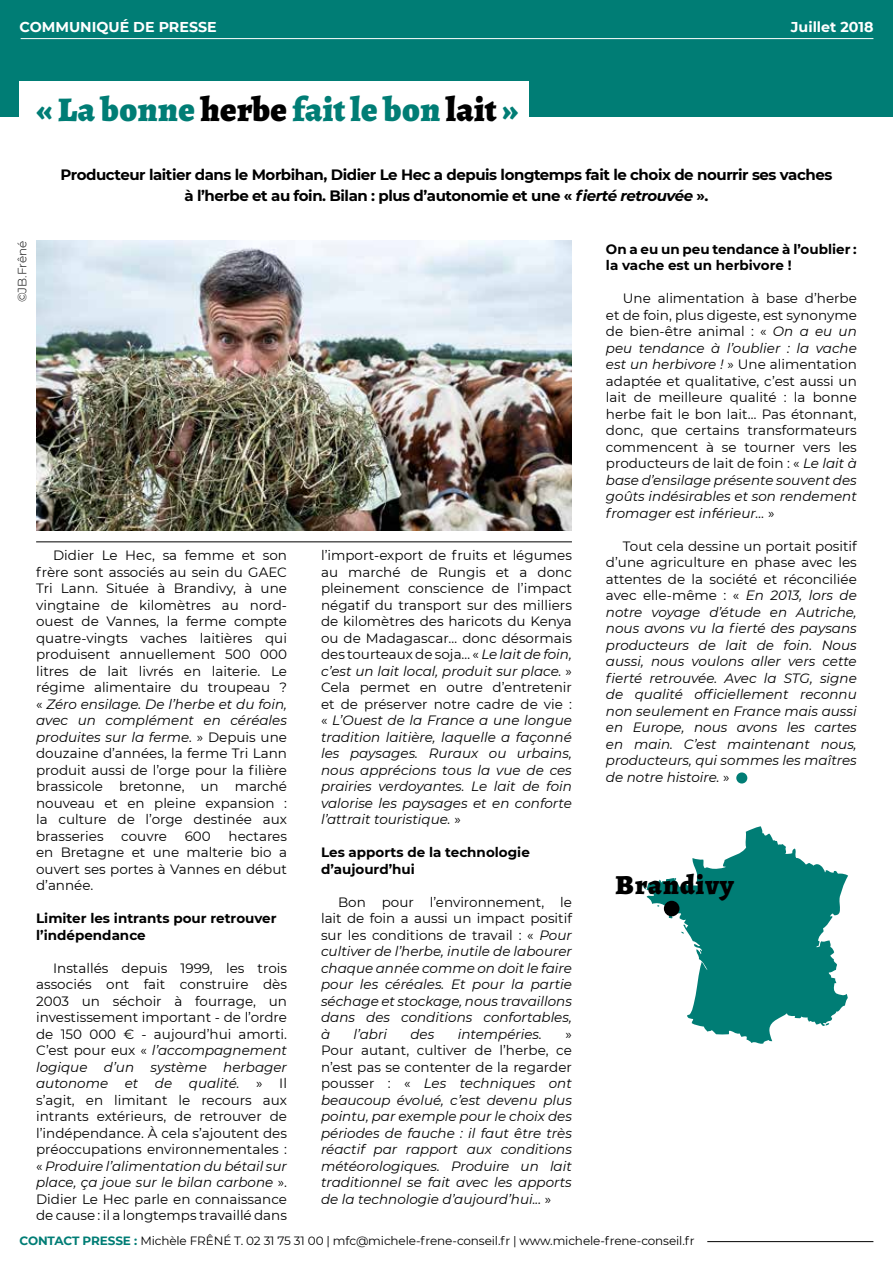
<style>
.page{position:relative;width:893px;height:1263px;background:#fff}
.page>*{position:absolute;margin:0;border:0;box-sizing:border-box;transform-origin:0 0}
.t1{font:900 34.5px "Alegreya";letter-spacing:.01em;color:#007d75}
.t2{font:900 27.45px "Alegreya";letter-spacing:.04em;color:#000}
.t3{font:700 15px/20.2px "Montserrat";letter-spacing:-.03em;color:#000;text-align:center}
.t4{font:700 14.25px "Montserrat";color:#fff}
.t5{font:13.5px/16.5px "Montserrat";color:#000;text-align:justify}
.t6{font:italic 13.5px/16.5px "Montserrat";color:#000;text-align:justify}
.t7{font:700 13.5px/16.5px "Montserrat";color:#000}
.t8{font:12px "Montserrat";letter-spacing:-.01em;color:#000}
.t9{font:300 12px "Montserrat";color:#000}
.s1{color:#000}
.s2{font-style:italic}
.s3{font-style:normal}
.s4{font-weight:700;color:#007d75}
</style>
<div class="page">
<div style="left:0;top:0;width:893px;height:116px;background:#007d75"></div>
<div style="left:19px;top:81px;width:510px;height:60px;background:#fff"></div>
<img style="left:36px;top:241px;width:536px;height:289px">
<hr style="left:36px;top:541px;width:536px;height:1px;background:#000">
<div style="left:736px;top:772px;width:11px;height:11px;background:#007d75;border-radius:50%"></div>
<svg style="left:643px;top:826px;width:205px;height:218px"></svg>
<div style="left:664px;top:901px;width:15px;height:15px;background:#000;border-radius:50%"></div>
<hr style="left:21px;top:38px;width:852px;height:1px;background:#fff">
<hr style="left:707px;top:1241px;width:166px;height:1px;background:#000">
<p class="t4" style="left:20px;top:16px;width:199px">COMMUNIQUÉ DE PRESSE</p>
<h1 class="t1" style="left:36px;top:82px;width:484px">« La bonne <span class="s1">herbe</span> fait le bon <span class="s1">lait</span> »</h1>
<p class="t4" style="left:791px;top:16px;width:84px">Juillet 2018</p>
<p class="t3" style="left:61px;top:164px;width:773px">Producteur laitier dans le Morbihan, Didier Le Hec a depuis longtemps fait le choix de nourrir ses vaches à l’herbe et au foin. Bilan : plus d’autonomie et une « <span class="s2">fierté retrouvée</span> ».</p>
<p class="t9" style="left:14px;top:302px;width:63px;rotate:-90deg">©JB.Frêné</p>
<p class="t5" style="left:36px;top:547px;width:252px;text-indent:17px">Didier Le Hec, sa femme et son frère sont associés au sein du GAEC Tri Lann. Située à Brandivy, à une vingtaine de kilomètres au nord&shy;ouest de Vannes, la ferme compte quatre-vingts vaches laitières qui produisent annuellement 500 000 litres de lait livrés en laiterie. Le régime alimentaire du troupeau ? « <span class="s2">Zéro ensilage. De l’herbe et du foin, avec un complément en céréales produites sur la ferme.</span> » Depuis une douzaine d’années, la ferme Tri Lann produit aussi de l’orge pour la filière brassicole bretonne, un marché nouveau et en pleine expansion : la culture de l’orge destinée aux brasseries</p>
<p class="t5" style="left:36px;top:827px;width:252px;text-indent:192px">hectares en Bretagne et une malterie bio a ouvert ses portes à Vannes en début d’année.</p>
<p class="t7" style="left:36px;top:909px;width:242px">Limiter les intrants pour retrouver l’indépendance</p>
<p class="t5" style="left:36px;top:959px;width:252px;text-indent:17px">Installés depuis 1999, les trois associés ont fait construire dès 2003 un séchoir à fourrage, un investissement important - de l’ordre de 150 000 € - aujourd’hui amorti.<br>C’est pour eux « <span class="s2">l’accompagnement logique d’un système herbager autonome et de qualité.</span> » Il s’agit, en limitant le recours aux intrants extérieurs, de retrouver de l’indépendance. À cela s’ajoutent des préoccupations environnementales : « <span class="s2">Produire l’alimentation du bétail sur place, ça joue sur le bilan carbone</span> ».<br>Didier Le Hec parle en connaissance de cause : il a longtemps travaillé dans</p>
<p class="t5" style="left:121px;top:827px;width:47px">couvre</p>
<p class="t5" style="left:185px;top:827px;width:28px">600</p>
<p class="t5" style="left:321px;top:547px;width:252px">l’import-export de fruits et légumes au marché de Rungis et a donc pleinement conscience de l’impact négatif du transport sur des milliers de kilomètres des haricots du Kenya ou de Madagascar… donc désormais des tourteaux de soja… « <span class="s2">Le lait de foin, c’est un lait local, produit sur place.</span> » Cela permet en outre d’entretenir et de préserver notre cadre de vie : « <span class="s2">L’Ouest de la France a une longue tradition laitière, laquelle a façonné les paysages. Ruraux ou urbains, nous apprécions tous la vue de ces prairies verdoyantes. Le lait de foin valorise les paysages et en conforte l’attrait touristique.</span> »</p>
<p class="t7" style="left:321px;top:843px;width:210px">Les apports de la technologie d’aujourd’hui</p>
<p class="t6" style="left:321px;top:893px;width:252px;text-indent:17px"><span class="s3">Bon pour l’environnement, le lait de foin a aussi un impact positif sur les conditions de travail : «</span> Pour cultiver de l’herbe, inutile de labourer chaque année comme on doit le faire pour les céréales. Et pour la partie séchage et stockage, nous travaillons dans des conditions confortables, à</p>
<p class="t6" style="left:354px;top:1025px;width:35px">l’abri</p>
<p class="t6" style="left:410px;top:1025px;width:25px">des</p>
<p class="t6" style="left:458px;top:1025px;width:86px">intempéries.</p>
<p class="t6" style="left:321px;top:1025px;width:252px;text-indent:244px"><span class="s3">» Pour autant, cultiver de l’herbe, ce n’est pas se contenter de la regarder pousser : «</span> Les techniques ont beaucoup évolué, c’est devenu plus pointu, par exemple pour le choix des périodes de fauche : il faut être très réactif par rapport aux conditions météorologiques. Produire un lait traditionnel se fait avec les apports de la technologie d’aujourd’hui... <span class="s3">»</span></p>
<p class="t7" style="left:606px;top:240px;width:252px">On a eu un peu tendance à l’oublier : la vache est un herbivore !</p>
<p class="t5" style="left:606px;top:290px;width:252px;text-indent:17px">Une alimentation à base d’herbe et de foin, plus digeste, est synonyme de bien-être animal : « <span class="s2">On a eu un peu tendance à l’oublier : la vache est un herbivore !</span> » Une alimentation adaptée et qualitative, c’est aussi un lait de meilleure qualité : la bonne herbe fait le bon lait… Pas étonnant, donc, que certains transformateurs commencent à se tourner vers les producteurs de lait de foin : « <span class="s2">Le lait à base d’ensilage présente souvent des goûts indésirables et son rendement fromager est inférieur…</span> »</p>
<p class="t6" style="left:606px;top:537px;width:252px;text-indent:17px"><span class="s3">Tout cela dessine un portait positif d’une agriculture en phase avec les attentes de la société et réconciliée avec elle-même : «</span> En 2013, lors de notre voyage d’étude en Autriche, nous avons vu la fierté des paysans producteurs de lait de foin. Nous aussi, nous voulons aller vers cette fierté retrouvée. Avec la STG, signe de qualité officiellement reconnu non seulement en France mais aussi en Europe, nous avons les cartes en main. C’est maintenant nous, producteurs, qui sommes les maîtres de notre histoire. <span class="s3">»</span></p>
<h2 class="t2" style="left:616px;top:864px;width:119px">Brandivy</h2>
<p class="t8" style="left:20px;top:1232px;width:676px"><span class="s4">CONTACT PRESSE :</span> Michèle FRÊNÉ T. 02 31 75 31 00 | mfc@michele-frene-conseil.fr | www.michele-frene-conseil.fr</p>
</div>
